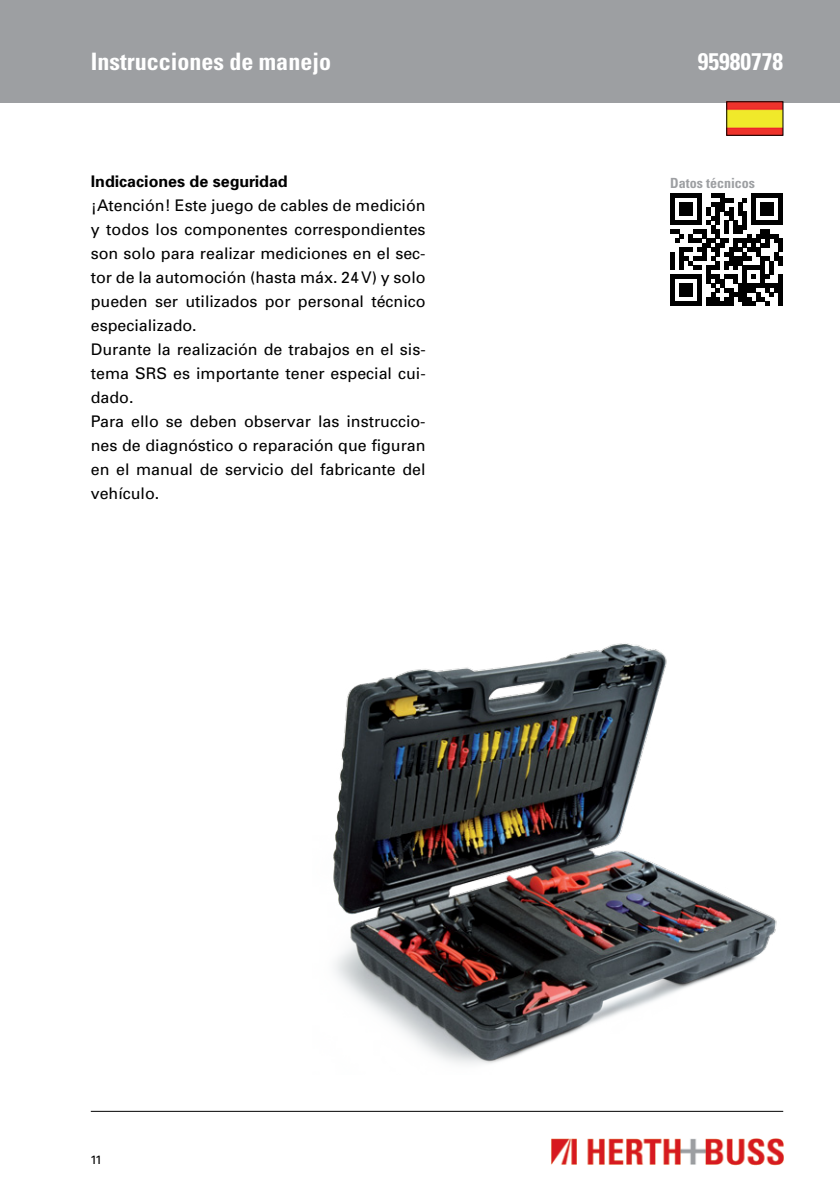
<style>
.page{position:relative;width:840px;height:1191px;background:#fff}
.page>*{position:absolute;margin:0;border:0;box-sizing:border-box;transform-origin:0 0}
.t1{font:700 condensed 24px "Univers";color:#fff}
.t2{font:16px/24px "Univers";color:#000}
.t3{font:700 16px "Univers";color:#000}
.t4{font:700 condensed 14px "Univers";color:#9d9fa2}
.t5{font:12px "Univers";color:#000}
</style>
<div class="page">
<div style="left:0;top:0;width:839px;height:102px;background:#9d9fa2"></div>
<img style="left:551px;top:1138px;width:233px;height:28px">
<hr style="left:91px;top:1111px;width:691px;height:1px;background:#000">
<img style="left:728px;top:103px;width:52px;height:30px">
<img style="left:333px;top:643px;width:444px;height:421px">
<svg style="left:670px;top:194px;width:112px;height:112px"></svg>
<h1 class="t1" style="left:91px;top:47px;width:241px">Instrucciones de manejo</h1>
<h1 class="t1" style="left:697px;top:47px;width:87px">95980778</h1>
<p class="t3" style="left:91px;top:171px;width:198px">Indicaciones de seguridad</p>
<p class="t2" style="left:91px;top:193px;width:336px">¡Atención! Este juego de cables de medición y todos los componentes correspondientes son solo para realizar mediciones en el sec&shy;tor de la automoción (hasta máx. 24 V) y solo pueden ser utilizados por personal técnico especializado.<br>Durante la realización de trabajos en el sis&shy;tema SRS es importante tener especial cui&shy;dado.<br>Para ello se deben observar las instruccio&shy;nes de diagnóstico o reparación que figuran en el manual de servicio del fabricante del vehículo.</p>
<p class="t4" style="left:670px;top:174px;width:86px">Datos técnicos</p>
<p class="t5" style="left:90px;top:1151px;width:13px">11</p>
</div>
